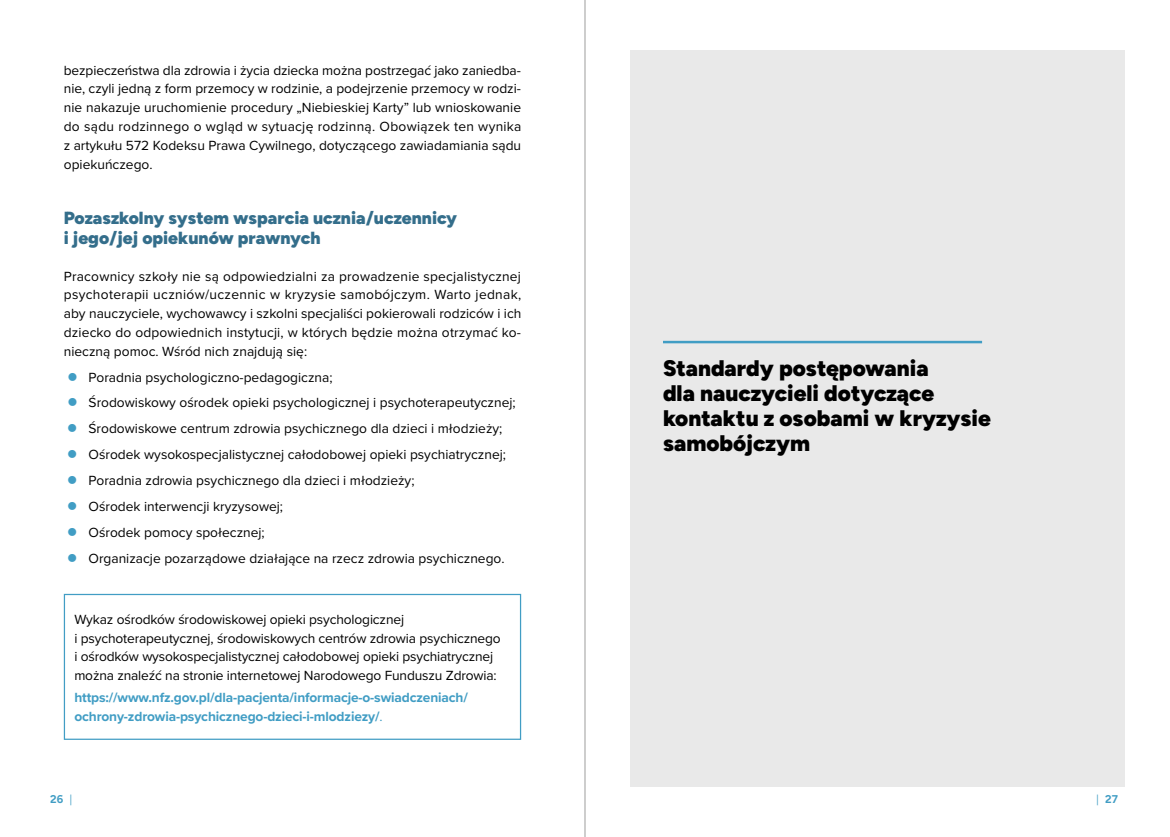
<style>
.page{position:relative;width:1170px;height:837px;background:#fff}
.page>*{position:absolute;margin:0;border:0;box-sizing:border-box;transform-origin:0 0}
.t1{font:900 22.5px/25px "Figtree";color:#000}
.t2{font:900 17.5px/20px "Figtree";color:#346e8b}
.t3{font:13.75px/18.8px "Proxima Nova";color:#000;text-align:justify}
.t4{font:700 13.75px/18.8px "Proxima Nova";letter-spacing:-.01em;color:#419dc4}
.t5{font:700 11.25px "Figtree";color:#419dc4}
.s1{font-weight:400}
.s2{font-family:"Georgia";font-weight:400}
</style>
<div class="page">
<div style="left:64px;top:593px;width:457px;height:146px;border:1px solid #419dc4"></div>
<div style="left:630px;top:50px;width:494px;height:736px;background:#e9e9e9"></div>
<hr style="left:663px;top:341px;width:318px;height:2px;background:#419dc4">
<hr style="left:584px;top:0;width:1px;height:836px;background:#9d9d9c">
<p class="t3" style="left:64px;top:60px;width:459px">bezpieczeństwa dla zdrowia i życia dziecka można postrzegać jako zaniedba&shy;nie, czyli jedną z form przemocy w rodzinie, a podejrzenie przemocy w rodzi&shy;nie nakazuje uruchomienie procedury „Niebieskiej Karty” lub wnioskowanie do sądu rodzinnego o wgląd w sytuację rodzinną. Obowiązek ten wynika z artykułu 572 Kodeksu Prawa Cywilnego, dotyczącego zawiadamiania sądu opiekuńczego.</p>
<p class="t2" style="left:64px;top:207px;width:395px">Pozaszkolny system wsparcia ucznia/uczennicy i jego/jej opiekunów prawnych</p>
<p class="t3" style="left:64px;top:266px;width:459px">Pracownicy szkoły nie są odpowiedzialni za prowadzenie specjalistycznej psychoterapii uczniów/uczennic w kryzysie samobójczym. Warto jednak, aby nauczyciele, wychowawcy i szkolni specjaliści pokierowali rodziców i ich dziecko do odpowiednich instytucji, w których będzie można otrzymać ko&shy;nieczną pomoc. Wśród nich znajdują się:</p>
<p class="t3" style="left:88px;top:363px;width:428px;line-height:25.9px;text-align:left">Poradnia psychologiczno-pedagogiczna;<br>Środowiskowy ośrodek opieki psychologicznej i psychoterapeutycznej; Środowiskowe centrum zdrowia psychicznego dla dzieci i młodzieży; Ośrodek wysokospecjalistycznej całodobowej opieki psychiatrycznej; Poradnia zdrowia psychicznego dla dzieci i młodzieży;<br>Ośrodek interwencji kryzysowej;<br>Ośrodek pomocy społecznej;<br>Organizacje pozarządowe działające na rzecz zdrowia psychicznego.</p>
<p class="t3" style="left:74px;top:609px;width:428px;text-align:left">Wykaz ośrodków środowiskowej opieki psychologicznej<br>i psychoterapeutycznej, środowiskowych centrów zdrowia psychicznego i ośrodków wysokospecjalistycznej całodobowej opieki psychiatrycznej można znaleźć na stronie internetowej Narodowego Funduszu Zdrowia:</p>
<p class="t4" style="left:74px;top:688px;width:395px">https://www.nfz.gov.pl/dla-pacjenta/informacje-o-swiadczeniach/ ochrony-zdrowia-psychicznego-dzieci-i-mlodziezy/<span class="s1">.</span></p>
<h1 class="t1" style="left:663px;top:355px;width:329px">Standardy postępowania<br>dla nauczycieli dotyczące kontaktu z osobami w kryzysie samobójczym</h1>
<p class="t5" style="left:50px;top:792px;width:24px">26 <span class="s2">|</span></p>
<p class="t5" style="left:1095px;top:792px;width:24px"><span class="s2">|</span> 27</p>
</div>
